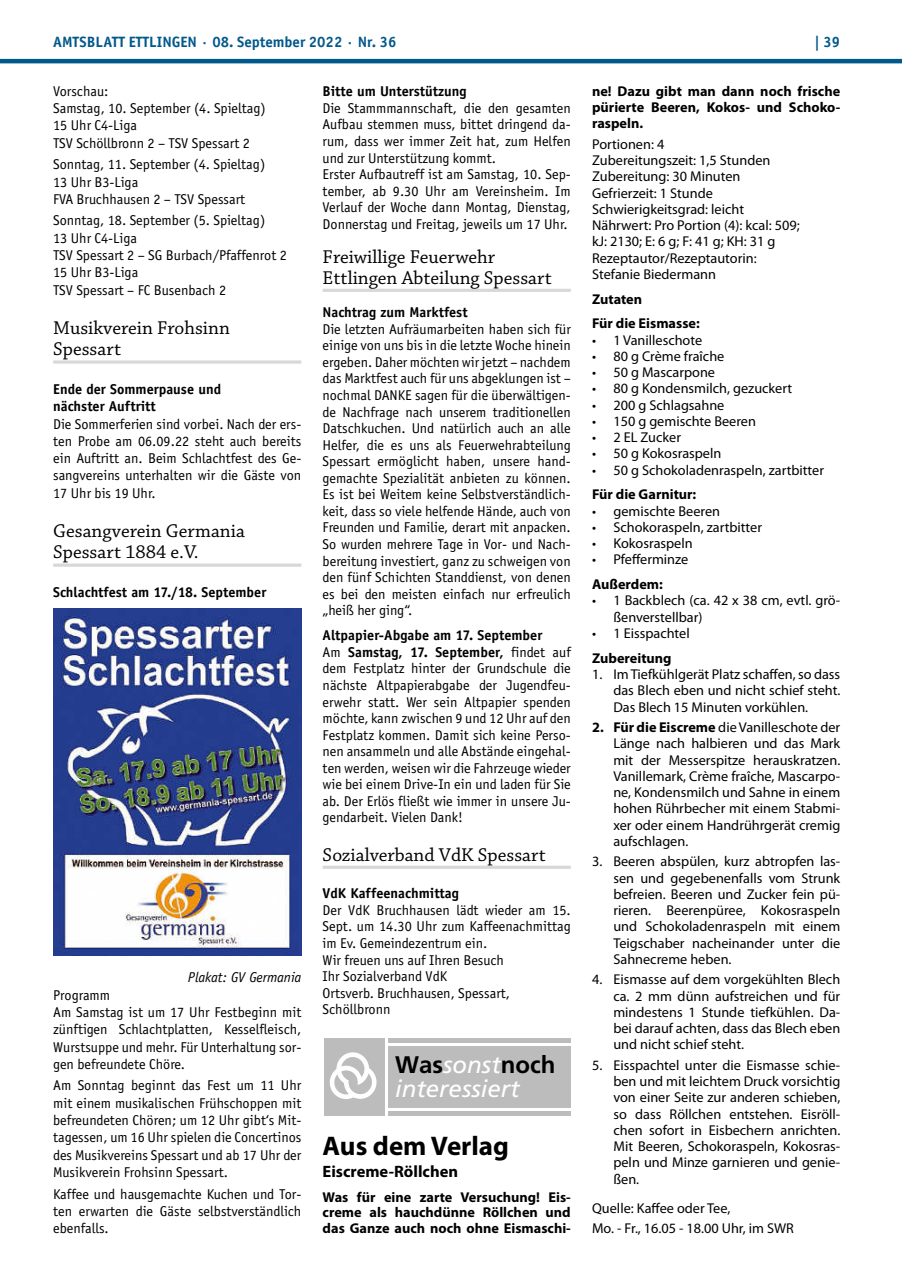
<style>
.page{position:relative;width:902px;height:1280px;background:#fff}
.page>*{position:absolute;margin:0;border:0;box-sizing:border-box;transform-origin:0 0}
.t1{font:700 27px "Myriad Pro";color:#000}
.t2{font:italic 24px/24px "Frutiger";color:#fff}
.t3{font:19.5px/21.8px "Chaparral Pro";color:#000}
.t4{font:700 16.5px "Myriad Pro";color:#000}
.t5{font:700 15px "Officina Sans";color:#00588b}
.t6{font:14.25px/16.5px "Officina Sans";color:#000}
.t7{font:14.25px/16.2px "Myriad Pro";color:#000;text-align:justify}
.t8{font:700 14.25px/15.8px "Myriad Pro";color:#000;text-align:justify}
.t9{font:700 14.25px/17.2px "Officina Sans";color:#000}
.t10{font:italic 14.25px "Officina Sans";color:#000}
.s1{font-weight:700}
.s2{font-weight:700;font-style:normal;color:#000}
</style>
<div class="page">
<hr style="left:0;top:59px;width:901px;height:4px;background:#00588b">
<hr style="left:53px;top:360px;width:248px;height:4px;background:#e2e2e2">
<svg style="left:53px;top:563px;width:248px;height:4px"></svg>
<img style="left:53px;top:609px;width:248px;height:347px">
<hr style="left:322px;top:289px;width:248px;height:3px;background:#d8d8d9">
<hr style="left:322px;top:866px;width:248px;height:3px;background:#d8d8d9">
<div style="left:388px;top:1045px;width:182px;height:62px;background:#bcbcbd"></div>
<hr style="left:388px;top:1111px;width:182px;height:4px;background:#bcbcbd">
<hr style="left:388px;top:1038px;width:182px;height:4px;background:#bcbcbd">
<div style="left:324px;top:1038px;width:60px;height:77px;background:#bcbcbd"></div>
<svg style="left:330px;top:1052px;width:46px;height:47px"></svg>
<p class="t5" style="left:53px;top:32px;width:345px">AMTSBLATT ETTLINGEN · 08. September 2022 · Nr. 36</p>
<p class="t5" style="left:814px;top:32px;width:28px">| 39</p>
<p class="t6" style="left:53px;top:82px;width:214px;line-height:17.2px">Vorschau:<br>Samstag, 10. September (4. Spieltag)<br>15 Uhr C4-Liga<br>TSV Schöllbronn 2 – TSV Spessart 2</p>
<p class="t6" style="left:53px;top:156px;width:213px;line-height:17.2px">Sonntag, 11. September (4. Spieltag)<br>13 Uhr B3-Liga<br>FVA Bruchhausen 2 – TSV Spessart</p>
<p class="t6" style="left:53px;top:212px;width:235px;line-height:17.2px">Sonntag, 18. September (5. Spieltag)<br>13 Uhr C4-Liga<br>TSV Spessart 2 – SG Burbach/Pfaffenrot 2<br>15 Uhr B3-Liga<br>TSV Spessart – FC Busenbach 2</p>
<h3 class="t3" style="left:53px;top:317px;width:178px">Musikverein Frohsinn<br>Spessart</h3>
<p class="t9" style="left:53px;top:380px;width:169px">Ende der Sommerpause und nächster Auftritt</p>
<p class="t6" style="left:53px;top:415px;width:250px;line-height:17.2px;text-align:justify">Die Sommerferien sind vorbei. Nach der ers&shy;ten Probe am 06.09.22 steht auch bereits ein Auftritt an. Beim Schlachtfest des Ge&shy;sangvereins unterhalten wir die Gäste von 17 Uhr bis 19 Uhr.</p>
<h3 class="t3" style="left:53px;top:520px;width:193px">Gesangverein Germania<br>Spessart 1884 e.V.</h3>
<p class="t9" style="left:53px;top:583px;width:215px">Schlachtfest am 17./18. September</p>
<p class="t8" style="left:592px;top:82px;width:250px;line-height:16.2px">ne! Dazu gibt man dann noch frische pürierte Beeren, Kokos- und Schoko&shy;raspeln.</p>
<p class="t7" style="left:592px;top:136px;width:209px;text-align:left">Portionen: 4<br>Zubereitungszeit: 1,5 Stunden<br>Zubereitung: 30 Minuten<br>Gefrierzeit: 1 Stunde<br>Schwierigkeitsgrad: leicht<br>Nährwert: Pro Portion (4): kcal: 509; kJ: 2130; E: 6 g; F: 41 g; KH: 31 g<br>Rezeptautor/Rezeptautorin:<br>Stefanie Biedermann</p>
<p class="t8" style="left:592px;top:286px;width:109px;line-height:24.8px">Zutaten<br>Für die Eismasse:</p>
<p class="t7" style="left:592px;top:331px;width:112px">• 1 Vanilleschote</p>
<p class="t7" style="left:592px;top:348px;width:134px">• 80 g Crème fraîche</p>
<p class="t7" style="left:592px;top:364px;width:124px">• 50 g Mascarpone</p>
<p class="t7" style="left:592px;top:380px;width:201px">• 80 g Kondensmilch, gezuckert</p>
<p class="t7" style="left:592px;top:396px;width:134px">• 200 g Schlagsahne</p>
<p class="t7" style="left:592px;top:413px;width:165px">• 150 g gemischte Beeren</p>
<p class="t7" style="left:592px;top:429px;width:90px">• 2 EL Zucker</p>
<p class="t7" style="left:592px;top:445px;width:131px">• 50 g Kokosraspeln</p>
<p class="t7" style="left:592px;top:461px;width:233px">• 50 g Schokoladenraspeln, zartbitter</p>
<p class="t8" style="left:592px;top:486px;width:106px">Für die Garnitur:</p>
<p class="t7" style="left:592px;top:503px;width:129px">• gemischte Beeren</p>
<p class="t7" style="left:592px;top:519px;width:171px">• Schokoraspeln, zartbitter</p>
<p class="t7" style="left:592px;top:535px;width:102px">• Kokosraspeln</p>
<p class="t7" style="left:592px;top:551px;width:98px">• Pfefferminze</p>
<p class="t8" style="left:592px;top:576px;width:72px">Außerdem:</p>
<p class="t7" style="left:613px;top:592px;width:228px;text-indent:-21px">• 1 Backblech (ca. 42 x 38 cm, evtl. grö&shy;ßenverstellbar)</p>
<p class="t7" style="left:592px;top:625px;width:99px">• 1 Eisspachtel</p>
<p class="t8" style="left:592px;top:650px;width:81px">Zubereitung</p>
<p class="t7" style="left:613px;top:666px;width:228px;text-indent:-21px">1. Im Tiefkühlgerät Platz schaffen, so dass das Blech eben und nicht schief steht.<br>Das Blech 15 Minuten vorkühlen.</p>
<p class="t7" style="left:613px;top:719px;width:228px;text-indent:-21px"><span class="s1">2. Für die Eiscreme</span> die Vanilleschote der Länge nach halbieren und das Mark mit der Messerspitze herauskratzen.<br>Vanillemark, Crème fraîche, Mascarpo&shy;ne, Kondensmilch und Sahne in einem hohen Rührbecher mit einem Stabmi&shy;xer oder einem Handrührgerät cremig aufschlagen.</p>
<p class="t7" style="left:613px;top:853px;width:228px;text-indent:-21px">3. Beeren abspülen, kurz abtropfen las&shy;sen und gegebenenfalls vom Strunk befreien. Beeren und Zucker fein pü&shy;rieren. Beerenpüree, Kokosraspeln und Schokoladenraspeln mit einem Teigschaber nacheinander unter die Sahnecreme heben.</p>
<p class="t7" style="left:613px;top:971px;width:228px;text-indent:-21px">4. Eismasse auf dem vorgekühlten Blech ca. 2 mm dünn aufstreichen und für mindestens 1 Stunde tiefkühlen. Da&shy;bei darauf achten, dass das Blech eben und nicht schief steht.</p>
<p class="t7" style="left:613px;top:1057px;width:228px;text-indent:-21px">5. Eisspachtel unter die Eismasse schie&shy;ben und mit leichtem Druck vorsichtig von einer Seite zur anderen schieben, so dass Röllchen entstehen. Eisröll&shy;chen sofort in Eisbechern anrichten.<br>Mit Beeren, Schokoraspeln, Kokosras&shy;peln und Minze garnieren und genie&shy;ßen.</p>
<p class="t7" style="left:592px;top:1197px;width:203px;line-height:20.5px">Quelle: Kaffee oder Tee,<br>Mo. - Fr., 16.05 - 18.00 Uhr, im SWR</p>
<p class="t9" style="left:322px;top:83px;width:145px">Bitte um Unterstützung</p>
<p class="t6" style="left:322px;top:100px;width:250px">Die Stammmannschaft, die den gesamten Aufbau stemmen muss, bittet dringend da&shy;rum, dass wer immer Zeit hat, zum Helfen und zur Unterstützung kommt.<br>Erster Aufbautreff ist am Samstag, 10. Sep&shy;tember, ab 9.30 Uhr am Vereinsheim. Im Verlauf der Woche dann Montag, Dienstag, Donnerstag und Freitag, jeweils um 17 Uhr.</p>
<h3 class="t3" style="left:322px;top:247px;width:231px;line-height:21px">Freiwillige Feuerwehr<br>Ettlingen Abteilung Spessart</h3>
<p class="t9" style="left:322px;top:304px;width:146px">Nachtrag zum Marktfest</p>
<p class="t6" style="left:322px;top:321px;width:250px;text-align:justify">Die letzten Aufräumarbeiten haben sich für einige von uns bis in die letzte Woche hinein ergeben. Daher möchten wir jetzt – nachdem das Marktfest auch für uns abgeklungen ist – nochmal DANKE sagen für die überwältigen&shy;de Nachfrage nach unserem traditionellen Datschkuchen. Und natürlich auch an alle Helfer, die es uns als Feuerwehrabteilung Spessart ermöglicht haben, unsere hand&shy;gemachte Spezialität anbieten zu können.<br>Es ist bei Weitem keine Selbstverständlich&shy;keit, dass so viele helfende Hände, auch von Freunden und Familie, derart mit anpacken.<br>So wurden mehrere Tage in Vor- und Nach&shy;bereitung investiert, ganz zu schweigen von den fünf Schichten Standdienst, von denen es bei den meisten einfach nur erfreulich „heiß her ging“.</p>
<p class="t6" style="left:322px;top:627px;width:250px"><span class="s1">Altpapier-Abgabe am 17. September<br></span>Am <span class="s1">Samstag, 17. September,</span> findet auf dem Festplatz hinter der Grundschule die nächste Altpapierabgabe der Jugendfeu&shy;erwehr statt. Wer sein Altpapier spenden möchte, kann zwischen 9 und 12 Uhr auf den Festplatz kommen. Damit sich keine Perso&shy;nen ansammeln und alle Abstände eingehal&shy;ten werden, weisen wir die Fahrzeuge wieder wie bei einem Drive-In ein und laden für Sie ab. Der Erlös fließt wie immer in unsere Ju&shy;gendarbeit. Vielen Dank!</p>
<h3 class="t3" style="left:322px;top:844px;width:225px">Sozialverband VdK Spessart</h3>
<p class="t9" style="left:322px;top:885px;width:138px">VdK Kaffeenachmittag</p>
<p class="t6" style="left:322px;top:902px;width:250px">Der VdK Bruchhausen lädt wieder am 15.<br>Sept. um 14.30 Uhr zum Kaffeenachmittag im Ev. Gemeindezentrum ein.<br>Wir freuen uns auf Ihren Besuch<br>Ihr Sozialverband VdK<br>Ortsverb. Bruchhausen, Spessart,<br>Schöllbronn</p>
<p class="t10" style="left:188px;top:969px;width:115px">Plakat: GV Germania</p>
<p class="t6" style="left:53px;top:986px;width:250px;line-height:17.2px">Programm<br>Am Samstag ist um 17 Uhr Festbeginn mit zünftigen Schlachtplatten, Kesselfleisch,<br>Wurstsuppe und mehr. Für Unterhaltung sor&shy;gen befreundete Chöre.</p>
<p class="t6" style="left:53px;top:1077px;width:250px;line-height:17.2px;text-align:justify">Am Sonntag beginnt das Fest um 11 Uhr mit einem musikalischen Frühschoppen mit befreundeten Chören; um 12 Uhr gibt‘s Mit&shy;tagessen, um 16 Uhr spielen die Concertinos des Musikvereins Spessart und ab 17 Uhr der Musikverein Frohsinn Spessart.</p>
<p class="t6" style="left:53px;top:1185px;width:250px;line-height:17.2px;text-align:justify">Kaffee und hausgemachte Kuchen und Tor&shy;ten erwarten die Gäste selbstverständlich ebenfalls.</p>
<h2 class="t2" style="left:395px;top:1052px;width:162px"><span class="s2">Was</span>sonst<span class="s2">noch </span>interessiert</h2>
<h1 class="t1" style="left:322px;top:1128px;width:188px">Aus dem Verlag</h1>
<p class="t4" style="left:322px;top:1161px;width:137px">Eiscreme-Röllchen</p>
<p class="t8" style="left:322px;top:1188px;width:250px">Was für eine zarte Versuchung! Eis&shy;creme als hauchdünne Röllchen und das Ganze auch noch ohne Eismaschi-</p>
</div>
